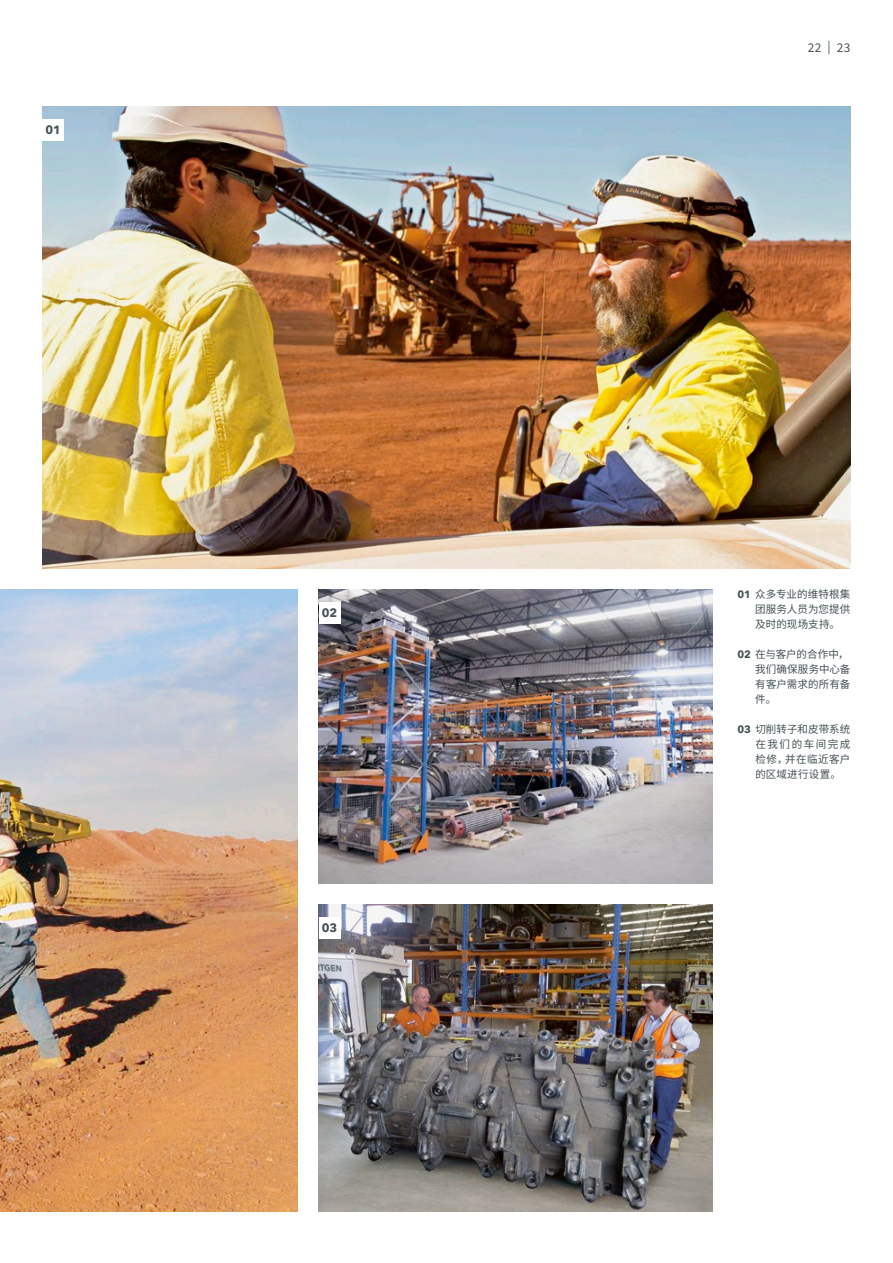
<style>
.page{position:relative;width:893px;height:1263px;background:#fff}
.page>*{position:absolute;margin:0;border:0;box-sizing:border-box;transform-origin:0 0}
.t1{font:700 12px "Avenir Next LT Pro";color:#465256}
.t2{font:12px "Source Han Sans SC";color:#465256}
.t3{font:10.5px/15px "Source Han Sans SC";letter-spacing:.015em;color:#465256;text-align:justify}
.s1{font-family:"Avenir Next LT Pro";font-weight:700}
</style>
<div class="page">
<img style="left:43px;top:106px;width:807px;height:462px">
<img style="left:0;top:589px;width:298px;height:623px">
<div style="left:43px;top:119px;width:21px;height:21px;background:#fff"></div>
<img style="left:319px;top:904px;width:393px;height:308px">
<div style="left:319px;top:917px;width:21px;height:21px;background:#fff"></div>
<img style="left:319px;top:589px;width:393px;height:294px">
<div style="left:319px;top:602px;width:21px;height:21px;background:#fff"></div>
<p class="t1" style="left:45px;top:123px;width:17px">01</p>
<p class="t1" style="left:322px;top:606px;width:17px">02</p>
<p class="t1" style="left:322px;top:920px;width:17px">03</p>
<p class="t2" style="left:808px;top:41px;width:44px">22 | 23</p>
<p class="t3" style="left:755px;top:587px;width:97px;text-indent:-18px"><span class="s1">01</span> 众多专业的维特根集团服务人员为您提供及时的现场支持。</p>
<p class="t3" style="left:755px;top:647px;width:97px;text-align:left;text-indent:-18px"><span class="s1">02</span> 在与客户的合作中，我们确保服务中心备有客户需求的所有备件。</p>
<p class="t3" style="left:755px;top:722px;width:97px;text-indent:-18px"><span class="s1">03</span> 切削转子和皮带系统在我们的车间完成检修，并在临近客户的区域进行设置。</p>
</div>
